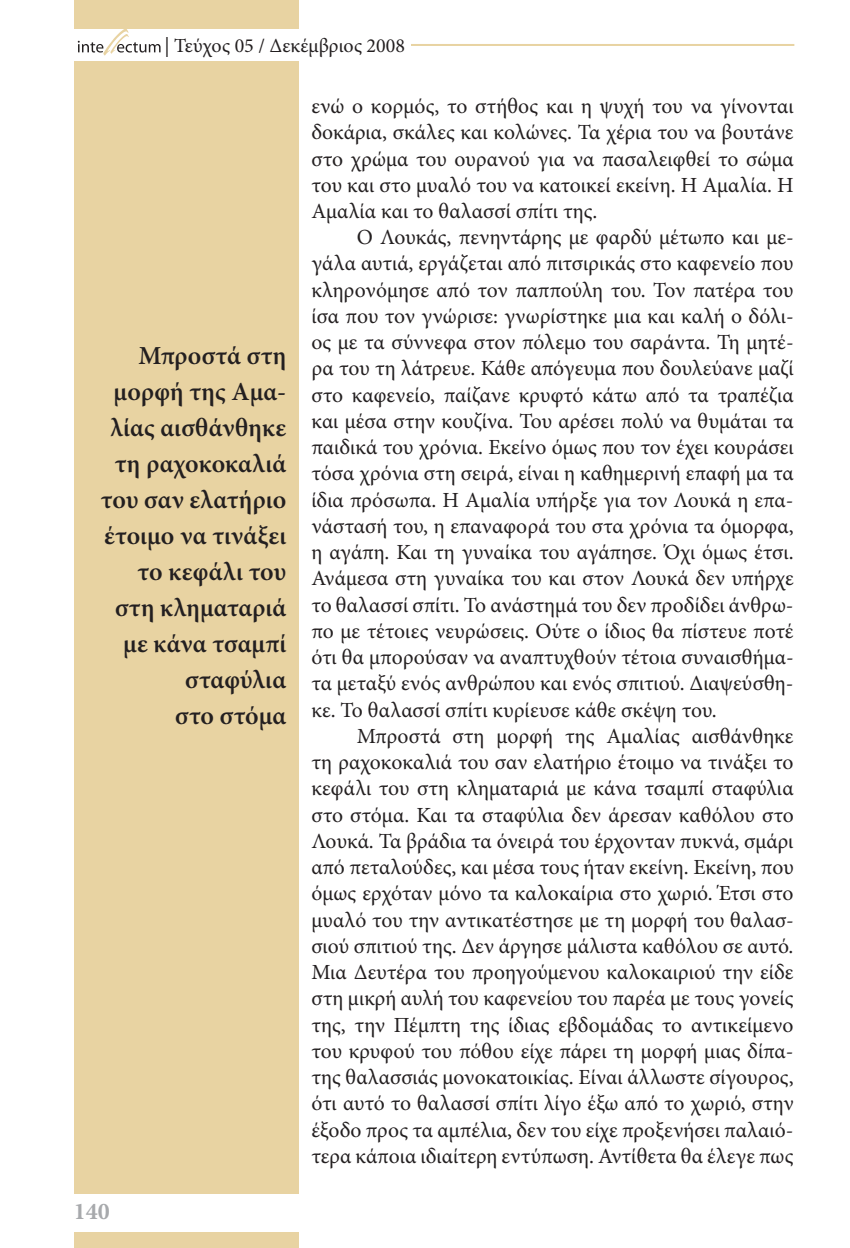
<style>
.page{position:relative;width:850px;height:1248px;background:#fff}
.page>*{position:absolute;margin:0;border:0;box-sizing:border-box;transform-origin:0 0}
.t1{font:600 26px/36px "Minion Pro";color:#231f20;text-align:right}
.t2{font:700 24px "Minion Pro";color:#a7a9ac}
.t3{font:21.6px/26.2px "Minion Pro";color:#231f20;text-align:justify}
.t4{font:20px "Minion Pro";color:#231f20}
</style>
<div class="page">
<div style="left:74px;top:0;width:225px;height:1193px;background:#e8d3a2"></div>
<div style="left:74px;top:1233px;width:225px;height:15px;background:#e8d3a2"></div>
<hr style="left:74px;top:44px;width:720px;height:2px;background:#e8d3a2">
<div style="left:74px;top:29px;width:337px;height:31px;background:#fff"></div>
<svg style="left:78px;top:29px;width:83px;height:27px"></svg>
<p class="t4" style="left:165px;top:33px;width:242px">| Τεύχος 05 / Δεκέμβριος 2008</p>
<p class="t1" style="left:101px;top:337px;width:187px">Μπροστά στη μορφή της Αμα&shy;λίας αισθάνθηκε τη ραχοκοκαλιά του σαν ελατήριο έτοιμο να τινάξει το κεφάλι του στη κληματαριά με κάνα τσαμπί σταφύλια<br>στο στόμα</p>
<p class="t2" style="left:74px;top:1196px;width:37px">140</p>
<p class="t3" style="left:311px;top:92px;width:484px">ενώ ο κορμός, το στήθος και η ψυχή του να γίνονται δοκάρια, σκάλες και κολώνες. Τα χέρια του να βουτάνε στο χρώμα του ουρανού για να πασαλειφθεί το σώμα του και στο μυαλό του να κατοικεί εκείνη. Η Αμαλία. Η Αμαλία και το θαλασσί σπίτι της.</p>
<p class="t3" style="left:311px;top:224px;width:484px;text-indent:45px">Ο Λουκάς, πενηντάρης με φαρδύ μέτωπο και με&shy;γάλα αυτιά, εργάζεται από πιτσιρικάς στο καφενείο που κληρονόμησε από τον παππούλη του. Τον πατέρα του ίσα που τον γνώρισε: γνωρίστηκε μια και καλή ο δόλι&shy;ος με τα σύννεφα στον πόλεμο του σαράντα. Τη μητέ&shy;ρα του τη λάτρευε. Κάθε απόγευμα που δουλεύανε μαζί στο καφενείο, παίζανε κρυφτό κάτω από τα τραπέζια και μέσα στην κουζίνα. Του αρέσει πολύ να θυμάται τα παιδικά του χρόνια. Εκείνο όμως που τον έχει κουράσει τόσα χρόνια στη σειρά, είναι η καθημερινή επαφή μα τα ίδια πρόσωπα. Η Αμαλία υπήρξε για τον Λουκά η επα&shy;νάστασή του, η επαναφορά του στα χρόνια τα όμορφα, η αγάπη. Και τη γυναίκα του αγάπησε. Όχι όμως έτσι.<br>Ανάμεσα στη γυναίκα του και στον Λουκά δεν υπήρχε το θαλασσί σπίτι. Το ανάστημά του δεν προδίδει άνθρω&shy;πο με τέτοιες νευρώσεις. Ούτε ο ίδιος θα πίστευε ποτέ ότι θα μπορούσαν να αναπτυχθούν τέτοια συναισθήμα&shy;τα μεταξύ ενός ανθρώπου και ενός σπιτιού. Διαψεύσθη&shy;κε. Το θαλασσί σπίτι κυρίευσε κάθε σκέψη του.</p>
<p class="t3" style="left:311px;top:722px;width:484px;text-indent:45px">Μπροστά στη μορφή της Αμαλίας αισθάνθηκε τη ραχοκοκαλιά του σαν ελατήριο έτοιμο να τινάξει το κεφάλι του στη κληματαριά με κάνα τσαμπί σταφύλια στο στόμα. Και τα σταφύλια δεν άρεσαν καθόλου στο Λουκά. Τα βράδια τα όνειρά του έρχονταν πυκνά, σμάρι από πεταλούδες, και μέσα τους ήταν εκείνη. Εκείνη, που όμως ερχόταν μόνο τα καλοκαίρια στο χωριό. Έτσι στο μυαλό του την αντικατέστησε με τη μορφή του θαλασ&shy;σιού σπιτιού της. Δεν άργησε μάλιστα καθόλου σε αυτό.<br>Μια Δευτέρα του προηγούμενου καλοκαιριού την είδε στη μικρή αυλή του καφενείου του παρέα με τους γονείς της, την Πέμπτη της ίδιας εβδομάδας το αντικείμενο του κρυφού του πόθου είχε πάρει τη μορφή μιας δίπα&shy;της θαλασσιάς μονοκατοικίας. Είναι άλλωστε σίγουρος, ότι αυτό το θαλασσί σπίτι λίγο έξω από το χωριό, στην έξοδο προς τα αμπέλια, δεν του είχε προξενήσει παλαιό&shy;τερα κάποια ιδιαίτερη εντύπωση. Αντίθετα θα έλεγε πως</p>
</div>
